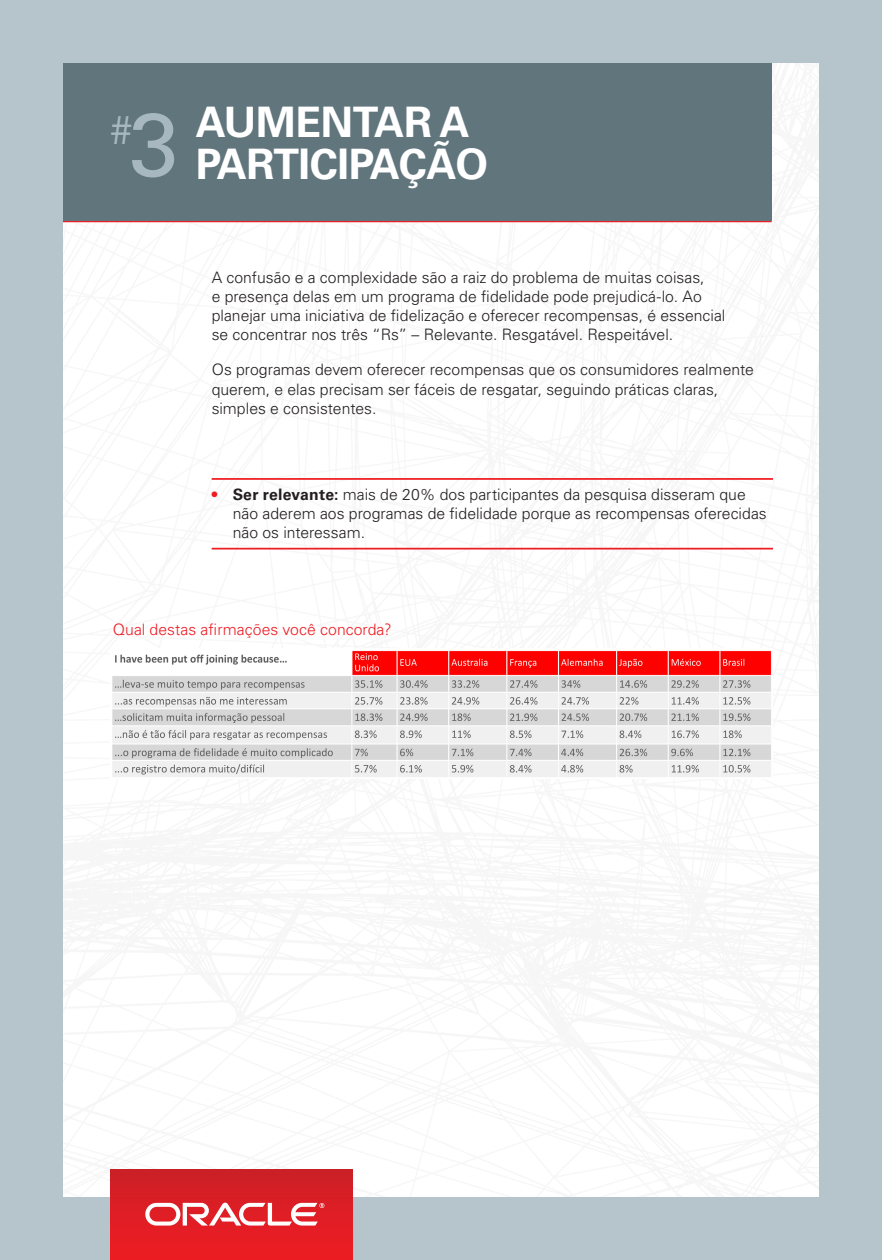
<style>
.page{position:relative;width:882px;height:1260px;background:#b6c5cc}
.page>*{position:absolute;margin:0;border:0;box-sizing:border-box;transform-origin:0 0}
.Headline_-_Gray_Big{font:700 42px/42px "Univers LT Std";letter-spacing:-.01em;color:#fff}
.Headline_-_Gray_Big-2{font:300 40.25px "Univers LT Std";color:#a8b8c0}
.t1{font:300 15.75px/19.2px "Univers LT Std";color:#231f20}
.t2{font:300 15.75px "Univers LT Std";letter-spacing:.005em;color:#ee1d23}
.s1{font-weight:400;font-size:89.25px}
.s2{font-weight:700;color:#ee1d23}
.s3{font-weight:700}
</style>
<div class="page">
<img style="left:63px;top:63px;width:756px;height:1134px">
<div style="left:111px;top:1169px;width:242px;height:91px;background:linear-gradient(to bottom,#cc2026,#ef1c23)"></div>
<svg style="left:145px;top:1203px;width:179px;height:23px"></svg>
<hr style="left:63px;top:220px;width:709px;height:2px;background:#ee1d23">
<div style="left:63px;top:63px;width:709px;height:157px;background:#61757d"></div>
<hr style="left:212px;top:548px;width:561px;height:2px;background:#ee1d23">
<hr style="left:212px;top:478px;width:561px;height:2px;background:#ee1d23">
<img style="left:110px;top:649px;width:662px;height:129px">
<p class="Headline_-_Gray_Big-2" style="left:110px;top:106px;width:70px">#<span class="s1">3</span></p>
<p class="Headline_-_Gray_Big" style="left:196px;top:101px;width:294px">AUMENTAR A<br>PARTICIPAÇÃO</p>
<p class="t1" style="left:212px;top:267px;width:515px">A confusão e a complexidade são a raiz do problema de muitas coisas,<br>e presença delas em um programa de fidelidade pode prejudicá-lo. Ao planejar uma iniciativa de fidelização e oferecer recompensas, é essencial se concentrar nos três “Rs” – Relevante. Resgatável. Respeitável.</p>
<p class="t1" style="left:212px;top:360px;width:544px">Os programas devem oferecer recompensas que os consumidores realmente querem, e elas precisam ser fáceis de resgatar, seguindo práticas claras, simples e consistentes.</p>
<p class="t1" style="left:233px;top:484px;width:536px;text-indent:-21px"><span class="s2">•</span> <span class="s3">Ser relevante:</span> mais de 20% dos participantes da pesquisa disseram que não aderem aos programas de fidelidade porque as recompensas oferecidas não os interessam.</p>
<p class="t2" style="left:113px;top:620px;width:280px">Qual destas afirmações você concorda?</p>
</div>
